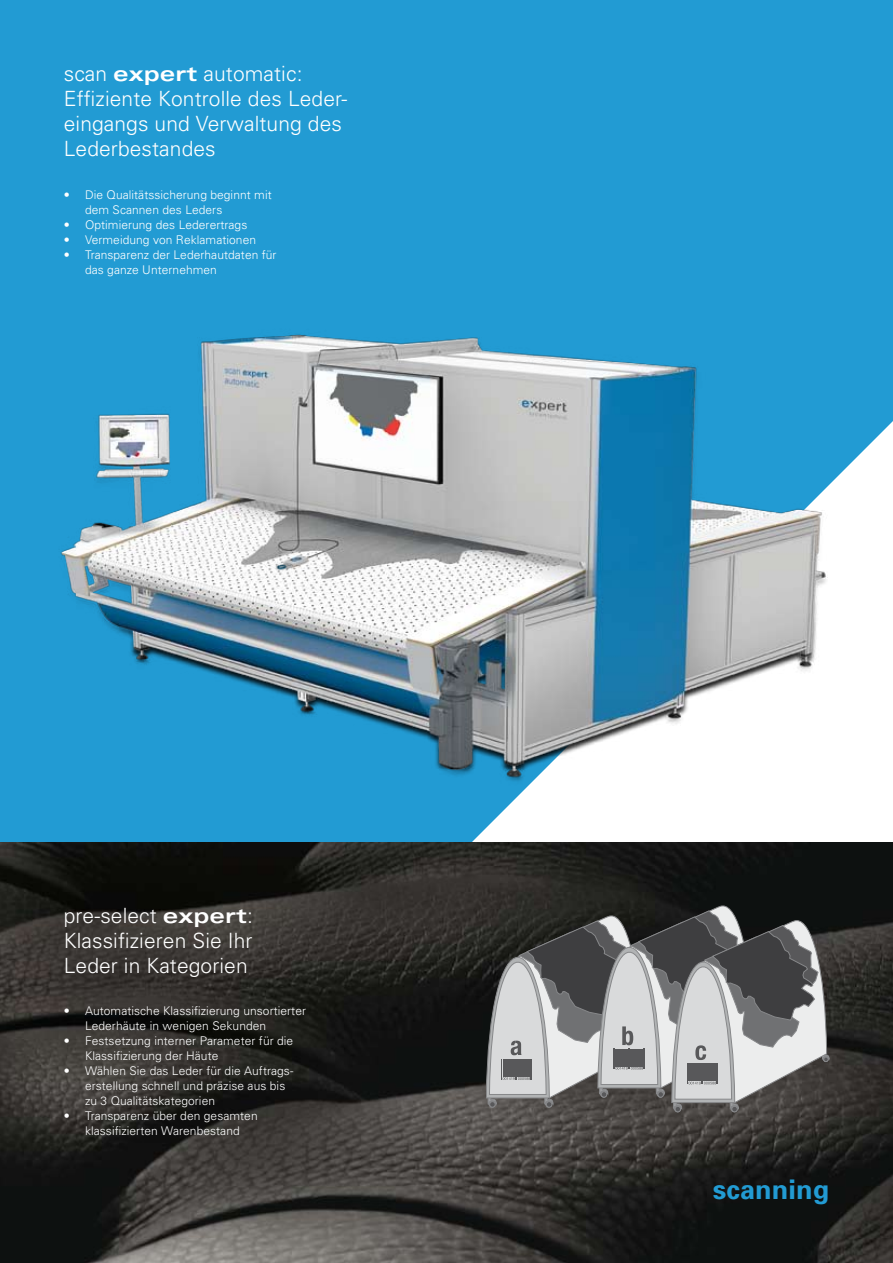
<style>
.page{position:relative;width:893px;height:1263px;background:#fff}
.page>*{position:absolute;margin:0;border:0;box-sizing:border-box;transform-origin:0 0}
.t1{font:700 27px "Univers";letter-spacing:.005em;color:#229bd3}
.t2{font:300 21px/25.2px "Univers";letter-spacing:.005em;color:#fff;text-align:justify}
.t3{font:300 12px/15px "Univers";letter-spacing:.005em;color:#fff}
.s1{font-weight:700;font-stretch:expanded}
</style>
<div class="page">
<div style="left:0;top:0;width:893px;height:848px;background:#229bd3"></div>
<img style="left:0;top:878px;width:893px;height:385px">
<svg style="left:486px;top:906px;width:343px;height:206px;background:#848484"></svg>
<img style="left:0;top:334px;width:893px;height:544px">
<h2 class="t2" style="left:64px;top:61px;width:285px;text-align:left">scan <span class="s1">expert</span> automatic:<br>Effiziente Kontrolle des Leder&shy;eingangs und Verwaltung des<br>Lederbestandes</h2>
<p class="t3" style="left:85px;top:187px;width:188px;text-indent:-21px">• Die Qualitätssicherung beginnt mit dem Scannen des Leders</p>
<p class="t3" style="left:64px;top:217px;width:185px">• Optimierung des Lederertrags</p>
<p class="t3" style="left:64px;top:232px;width:194px">• Vermeidung von Reklamationen</p>
<p class="t3" style="left:85px;top:247px;width:193px;text-indent:-21px">• Transparenz der Lederhautdaten für das ganze Unternehmen</p>
<h2 class="t2" style="left:64px;top:902px;width:191px">pre-select <span class="s1">expert</span>:<br>Klassifizieren Sie Ihr Leder in Kategorien</h2>
<p class="t3" style="left:85px;top:1003px;width:223px;text-indent:-21px">• Automatische Klassifizierung unsortierter<br>Lederhäute in wenigen Sekunden</p>
<p class="t3" style="left:85px;top:1033px;width:210px;text-indent:-21px">• Festsetzung interner Parameter für die<br>Klassifizierung der Häute</p>
<p class="t3" style="left:85px;top:1063px;width:210px;text-indent:-21px">• Wählen Sie das Leder für die Auftrags&shy;erstellung schnell und präzise aus bis zu 3 Qualitätskategorien</p>
<p class="t3" style="left:64px;top:1108px;width:195px;text-align:center">• Transparenz über den gesamten klassifizierten Warenbestand</p>
<h1 class="t1" style="left:713px;top:1173px;width:118px">scanning</h1>
</div>
